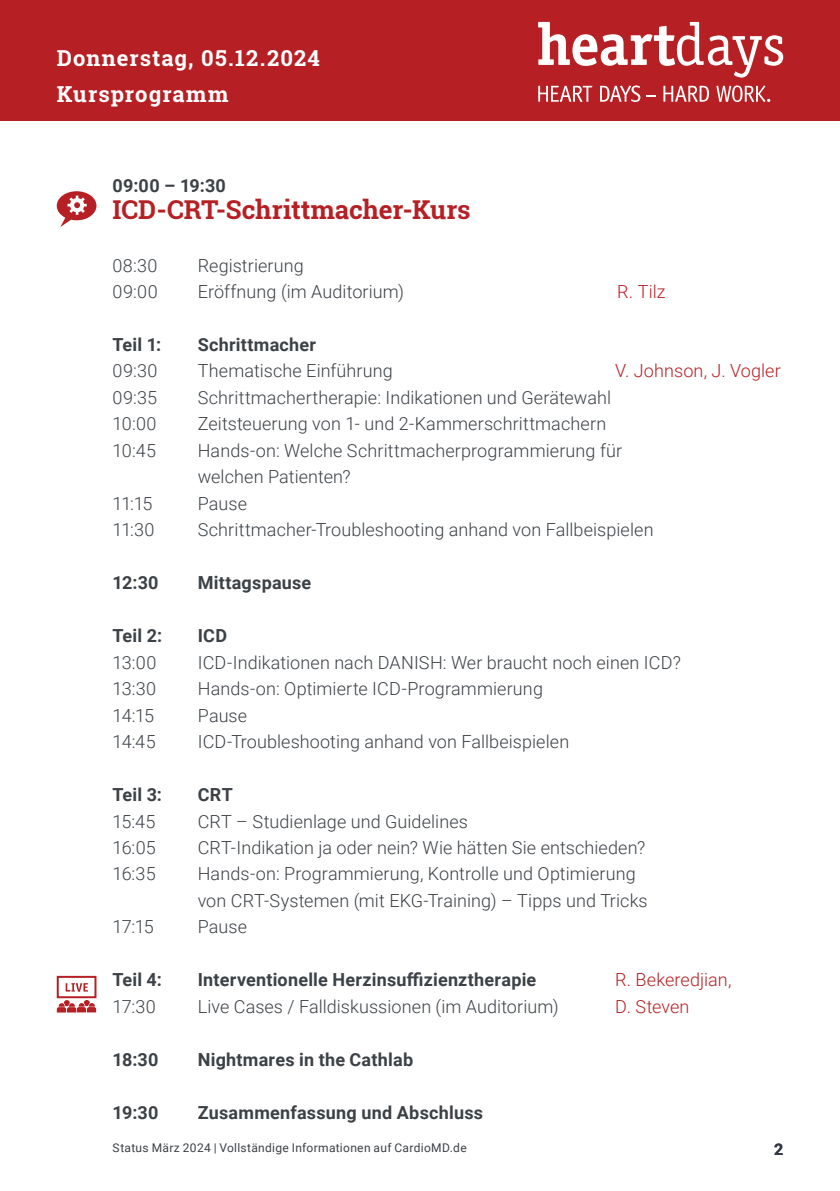
<style>
.page{position:relative;width:840px;height:1191px;background:#fff}
.page>*{position:absolute;margin:0;border:0;box-sizing:border-box;transform-origin:0 0}
.t1{font:700 26px "Roboto Slab";letter-spacing:-.005em;color:#b62024}
.t2{font:700 22px "Roboto Slab";letter-spacing:.05em;color:#fff}
.t3{font:300 18px/26.4px "Roboto";letter-spacing:.005em;color:#3c4146}
.t4{font:700 18px "Roboto";letter-spacing:.015em;color:#3c4146}
.t5{font:300 18px "Roboto";letter-spacing:.005em;color:#b62024}
.t6{font:700 16px "Roboto";color:#333746}
.t7{font:12px "Roboto";letter-spacing:.025em;color:#3c4146}
</style>
<div class="page">
<div style="left:0;top:0;width:839px;height:120px;background:#b62024"></div>
<svg style="left:538px;top:22px;width:244px;height:56px"></svg>
<svg style="left:538px;top:85px;width:102px;height:17px"></svg>
<svg style="left:663px;top:85px;width:106px;height:17px"></svg>
<svg style="left:646px;top:95px;width:9px;height:2px"></svg>
<svg style="left:57px;top:191px;width:39px;height:36px"></svg>
<svg style="left:57px;top:1000px;width:39px;height:12px"></svg>
<div style="left:57px;top:976px;width:39px;height:22px;border:2px solid #b62024"></div>
<svg style="left:66px;top:983px;width:22px;height:8px"></svg>
<p class="t2" style="left:57px;top:43px;width:264px">Donnerstag, 05.12.2024</p>
<p class="t2" style="left:57px;top:79px;width:173px">Kursprogramm</p>
<p class="t4" style="left:113px;top:173px;width:115px">09:00 – 19:30</p>
<h1 class="t1" style="left:113px;top:191px;width:359px">ICD-CRT-Schrittmacher-Kurs</h1>
<p class="t3" style="left:113px;top:251px;width:46px">08:30</p>
<p class="t3" style="left:198px;top:251px;width:108px">Registrierung</p>
<p class="t3" style="left:113px;top:278px;width:47px">09:00</p>
<p class="t3" style="left:198px;top:278px;width:208px">Eröffnung (im Auditorium)</p>
<p class="t5" style="left:617px;top:279px;width:50px">R. Tilz</p>
<p class="t4" style="left:113px;top:332px;width:50px">Teil 1:</p>
<p class="t4" style="left:198px;top:332px;width:120px">Schrittmacher</p>
<p class="t3" style="left:113px;top:357px;width:46px">09:30</p>
<p class="t3" style="left:198px;top:357px;width:196px">Thematische Einführung</p>
<p class="t5" style="left:615px;top:358px;width:167px">V. Johnson, J. Vogler</p>
<p class="t3" style="left:113px;top:384px;width:46px">09:35</p>
<p class="t3" style="left:198px;top:384px;width:414px">Schrittmachertherapie: Indikationen und Gerätewahl</p>
<p class="t3" style="left:112px;top:410px;width:45px">10:00</p>
<p class="t3" style="left:198px;top:410px;width:410px">Zeitsteuerung von 1- und 2-Kammerschrittmachern</p>
<p class="t3" style="left:112px;top:436px;width:45px">10:45</p>
<p class="t3" style="left:198px;top:436px;width:425px">Hands-on: Welche Schrittmacherprogrammierung für welchen Patienten?</p>
<p class="t3" style="left:112px;top:489px;width:41px">11:15</p>
<p class="t3" style="left:198px;top:489px;width:51px">Pause</p>
<p class="t3" style="left:112px;top:516px;width:43px">11:30</p>
<p class="t3" style="left:198px;top:516px;width:457px">Schrittmacher-Troubleshooting anhand von Fallbeispielen</p>
<p class="t4" style="left:113px;top:570px;width:47px">12:30</p>
<p class="t4" style="left:198px;top:570px;width:115px">Mittagspause</p>
<p class="t4" style="left:113px;top:623px;width:51px">Teil 2:</p>
<p class="t4" style="left:198px;top:623px;width:31px">ICD</p>
<p class="t3" style="left:113px;top:648px;width:45px">13:00</p>
<p class="t3" style="left:198px;top:648px;width:484px">ICD-Indikationen nach DANISH: Wer braucht noch einen ICD?</p>
<p class="t3" style="left:113px;top:675px;width:45px">13:30</p>
<p class="t3" style="left:198px;top:675px;width:346px">Hands-on: Optimierte ICD-Programmierung</p>
<p class="t3" style="left:113px;top:701px;width:43px">14:15</p>
<p class="t3" style="left:198px;top:701px;width:51px">Pause</p>
<p class="t3" style="left:113px;top:728px;width:45px">14:45</p>
<p class="t3" style="left:198px;top:728px;width:373px">ICD-Troubleshooting anhand von Fallbeispielen</p>
<p class="t4" style="left:113px;top:782px;width:51px">Teil 3:</p>
<p class="t4" style="left:198px;top:782px;width:37px">CRT</p>
<p class="t3" style="left:113px;top:807px;width:44px">15:45</p>
<p class="t3" style="left:198px;top:807px;width:271px">CRT – Studienlage und Guidelines</p>
<p class="t3" style="left:112px;top:833px;width:45px">16:05</p>
<p class="t3" style="left:198px;top:833px;width:449px">CRT-Indikation ja oder nein? Wie hätten Sie entschieden?</p>
<p class="t3" style="left:112px;top:860px;width:45px">16:35</p>
<p class="t3" style="left:198px;top:860px;width:451px">Hands-on: Programmierung, Kontrolle und Optimierung von CRT-Systemen (mit EKG-Training) – Tipps und Tricks</p>
<p class="t3" style="left:112px;top:913px;width:43px">17:15</p>
<p class="t3" style="left:198px;top:913px;width:51px">Pause</p>
<p class="t4" style="left:112px;top:967px;width:51px">Teil 4:</p>
<p class="t4" style="left:198px;top:967px;width:340px">Interventionelle Herzinsuffizienztherapie</p>
<p class="t5" style="left:614px;top:967px;width:118px">R. Bekeredjian,</p>
<p class="t3" style="left:112px;top:992px;width:45px">17:30</p>
<p class="t3" style="left:198px;top:992px;width:362px">Live Cases / Falldiskussionen (im Auditorium)</p>
<p class="t5" style="left:614px;top:993px;width:76px">D. Steven</p>
<p class="t4" style="left:112px;top:1046px;width:47px">18:30</p>
<p class="t4" style="left:198px;top:1046px;width:217px">Nightmares in the Cathlab</p>
<p class="t4" style="left:112px;top:1099px;width:47px">19:30</p>
<p class="t4" style="left:198px;top:1099px;width:287px">Zusammenfassung und Abschluss</p>
<p class="t7" style="left:113px;top:1139px;width:355px">Status März 2024 | Vollständige Informationen auf CardioMD.de</p>
<p class="t6" style="left:773px;top:1138px;width:11px">2</p>
</div>
